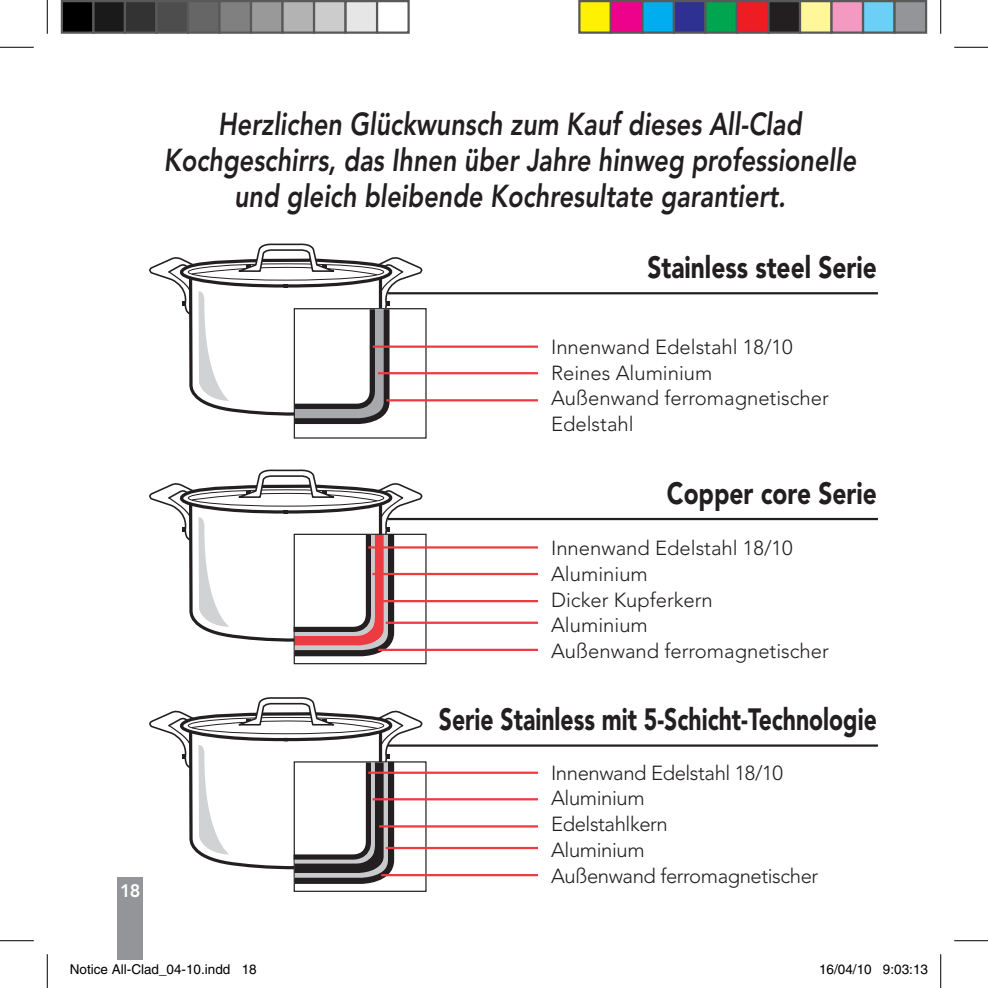
<style>
.page{position:relative;width:988px;height:988px;background:#fff}
.page>*{position:absolute;margin:0;border:0;box-sizing:border-box;transform-origin:0 0}
.t1{font:italic 800 31.5px/36px "Avenir";color:#231f20;text-align:center;scale:.8 1}
.t2{font:900 30.6px "Avenir";color:#231f20;scale:.75 1}
.t3{font:900 30.6px "Avenir";color:#231f20;scale:.8 1}
.t4{font:300 20.25px/25.9px "Avenir";color:#231f20}
.t5{font:300 20.25px/25.9px "Avenir";letter-spacing:-.02em;color:#231f20}
.t6{font:800 18px "Avenir";color:#fff}
.t7{font:13.5px "Helvetica";color:#000}
</style>
<div class="page">
<div style="left:117px;top:876px;width:26px;height:83px;background:#939598"></div>
<hr style="left:388px;top:292px;width:489px;height:2px;background:#231f20">
<hr style="left:388px;top:518px;width:489px;height:2px;background:#231f20">
<hr style="left:388px;top:744px;width:489px;height:2px;background:#231f20">
<svg style="left:149px;top:483px;width:275px;height:165px"></svg>
<svg style="left:149px;top:710px;width:275px;height:169px"></svg>
<svg style="left:187px;top:427px;width:196px;height:465px"></svg>
<div style="left:294px;top:309px;width:132px;height:129px;background:#fff"></div>
<svg style="left:149px;top:243px;width:275px;height:184px"></svg>
<hr style="left:373px;top:345px;width:165px;height:3px;background:#ee3a41">
<hr style="left:368px;top:546px;width:170px;height:2px;background:#ee3a41">
<hr style="left:368px;top:771px;width:170px;height:2px;background:#ee3a41">
<hr style="left:378px;top:372px;width:160px;height:2px;background:#ee3a41">
<hr style="left:372px;top:573px;width:166px;height:2px;background:#ee3a41">
<hr style="left:372px;top:798px;width:166px;height:2px;background:#ee3a41">
<hr style="left:386px;top:621px;width:152px;height:3px;background:#ee3a41">
<hr style="left:386px;top:846px;width:152px;height:3px;background:#ee3a41">
<hr style="left:386px;top:399px;width:152px;height:2px;background:#ee3a41">
<hr style="left:379px;top:600px;width:159px;height:2px;background:#ee3a41">
<hr style="left:379px;top:825px;width:159px;height:2px;background:#ee3a41">
<hr style="left:378px;top:648px;width:160px;height:3px;background:#ee3a41">
<hr style="left:381px;top:873px;width:157px;height:3px;background:#ee3a41">
<hr style="left:0;top:47px;width:34px;height:1px;background:#000">
<hr style="left:954px;top:47px;width:33px;height:1px;background:#000">
<hr style="left:0;top:940px;width:34px;height:1px;background:#000">
<hr style="left:954px;top:940px;width:33px;height:1px;background:#000">
<hr style="left:47px;top:0;width:1px;height:34px;background:#000">
<hr style="left:47px;top:954px;width:1px;height:33px;background:#000">
<hr style="left:940px;top:0;width:1px;height:34px;background:#000">
<hr style="left:940px;top:954px;width:1px;height:33px;background:#000">
<div style="left:62px;top:1px;width:31px;height:32px;background:#000"></div>
<div style="left:61px;top:0;width:33px;height:34px;border:2px solid #595959"></div>
<div style="left:93px;top:1px;width:32px;height:32px;background:#1a1a1a"></div>
<div style="left:92px;top:0;width:34px;height:34px;border:2px solid #595959"></div>
<div style="left:125px;top:1px;width:31px;height:32px;background:#333"></div>
<div style="left:124px;top:0;width:34px;height:34px;border:2px solid #595959"></div>
<div style="left:156px;top:1px;width:32px;height:32px;background:#4d4d4d"></div>
<div style="left:155px;top:0;width:34px;height:34px;border:2px solid #595959"></div>
<div style="left:188px;top:1px;width:31px;height:32px;background:#666"></div>
<div style="left:187px;top:0;width:33px;height:34px;border:2px solid #595959"></div>
<div style="left:219px;top:1px;width:32px;height:32px;background:#808080"></div>
<div style="left:218px;top:0;width:34px;height:34px;border:2px solid #595959"></div>
<div style="left:251px;top:1px;width:31px;height:32px;background:#999"></div>
<div style="left:250px;top:0;width:34px;height:34px;border:2px solid #595959"></div>
<div style="left:282px;top:1px;width:32px;height:32px;background:#b3b3b3"></div>
<div style="left:281px;top:0;width:34px;height:34px;border:2px solid #595959"></div>
<div style="left:314px;top:1px;width:31px;height:32px;background:#ccc"></div>
<div style="left:313px;top:0;width:33px;height:34px;border:2px solid #595959"></div>
<div style="left:345px;top:1px;width:32px;height:32px;background:#e6e6e6"></div>
<div style="left:344px;top:0;width:34px;height:34px;border:2px solid #595959"></div>
<div style="left:376px;top:0;width:34px;height:34px;border:2px solid #595959"></div>
<div style="left:579px;top:1px;width:32px;height:32px;background:#fff101"></div>
<div style="left:578px;top:0;width:34px;height:34px;border:2px solid #595959"></div>
<div style="left:611px;top:1px;width:31px;height:32px;background:#ed028c"></div>
<div style="left:609px;top:0;width:34px;height:34px;border:2px solid #595959"></div>
<div style="left:642px;top:1px;width:32px;height:32px;background:#00aeef"></div>
<div style="left:641px;top:0;width:34px;height:34px;border:2px solid #595959"></div>
<div style="left:674px;top:1px;width:31px;height:32px;background:#2e3092"></div>
<div style="left:672px;top:0;width:34px;height:34px;border:2px solid #595959"></div>
<div style="left:705px;top:1px;width:32px;height:32px;background:#00a54f"></div>
<div style="left:704px;top:0;width:34px;height:34px;border:2px solid #595959"></div>
<div style="left:737px;top:1px;width:31px;height:32px;background:#ee1d23"></div>
<div style="left:735px;top:0;width:34px;height:34px;border:2px solid #595959"></div>
<div style="left:768px;top:1px;width:32px;height:32px;background:#231f20"></div>
<div style="left:767px;top:0;width:34px;height:34px;border:2px solid #595959"></div>
<div style="left:800px;top:1px;width:31px;height:32px;background:#fff79a"></div>
<div style="left:798px;top:0;width:34px;height:34px;border:2px solid #595959"></div>
<div style="left:831px;top:1px;width:32px;height:32px;background:#f499c2"></div>
<div style="left:830px;top:0;width:34px;height:34px;border:2px solid #595959"></div>
<div style="left:863px;top:1px;width:31px;height:32px;background:#6bcff6"></div>
<div style="left:861px;top:0;width:34px;height:34px;border:2px solid #595959"></div>
<div style="left:894px;top:1px;width:32px;height:32px;background:#939598"></div>
<div style="left:893px;top:0;width:34px;height:34px;border:2px solid #595959"></div>
<div style="left:168px;top:965px;width:5px;height:9px;border:1px solid #fff;border-radius:50%"></div>
<div style="left:167px;top:964px;width:7px;height:11px;border:1px solid #fff;border-radius:50%"></div>
<div style="left:195px;top:965px;width:5px;height:9px;border:1px solid #fff;border-radius:50%"></div>
<div style="left:194px;top:964px;width:7px;height:11px;border:1px solid #fff;border-radius:50%"></div>
<div style="left:865px;top:965px;width:5px;height:9px;border:1px solid #fff;border-radius:50%"></div>
<div style="left:864px;top:964px;width:7px;height:11px;border:1px solid #fff;border-radius:50%"></div>
<div style="left:895px;top:965px;width:5px;height:9px;border:1px solid #fff;border-radius:50%"></div>
<div style="left:894px;top:964px;width:7px;height:11px;border:1px solid #fff;border-radius:50%"></div>
<h1 class="t1" style="left:164px;top:106px;width:867px">Herzlichen Glückwunsch zum Kauf dieses All-Clad<br>Kochgeschirrs, das Ihnen über Jahre hinweg professionelle und gleich bleibende Kochresultate garantiert.</h1>
<h2 class="t3" style="left:647px;top:249px;width:288px">Stainless steel Serie</h2>
<p class="t4" style="left:551px;top:334px;width:279px">Innenwand Edelstahl 18/10<br>Reines Aluminium<br>Außenwand ferromagnetischer<br>Edelstahl</p>
<h2 class="t3" style="left:667px;top:474px;width:264px">Copper core Serie</h2>
<p class="t4" style="left:551px;top:534px;width:279px">Innenwand Edelstahl 18/10<br>Aluminium<br>Dicker Kupferkern<br>Aluminium<br>Außenwand ferromagnetischer</p>
<p class="t6" style="left:120px;top:880px;width:22px">18</p>
<h2 class="t2" style="left:439px;top:701px;width:585px">Serie Stainless mit 5-Schicht-Technologie</h2>
<p class="t5" style="left:551px;top:759px;width:269px">Innenwand Edelstahl 18/10<br>Aluminium<br>Edelstahlkern<br>Aluminium<br>Außenwand ferromagnetischer</p>
<p class="t7" style="left:70px;top:961px;width:188px">Notice All-Clad_04-10.indd 18</p>
<p class="t7" style="left:819px;top:961px;width:110px">16/04/10 9:03:13</p>
</div>
